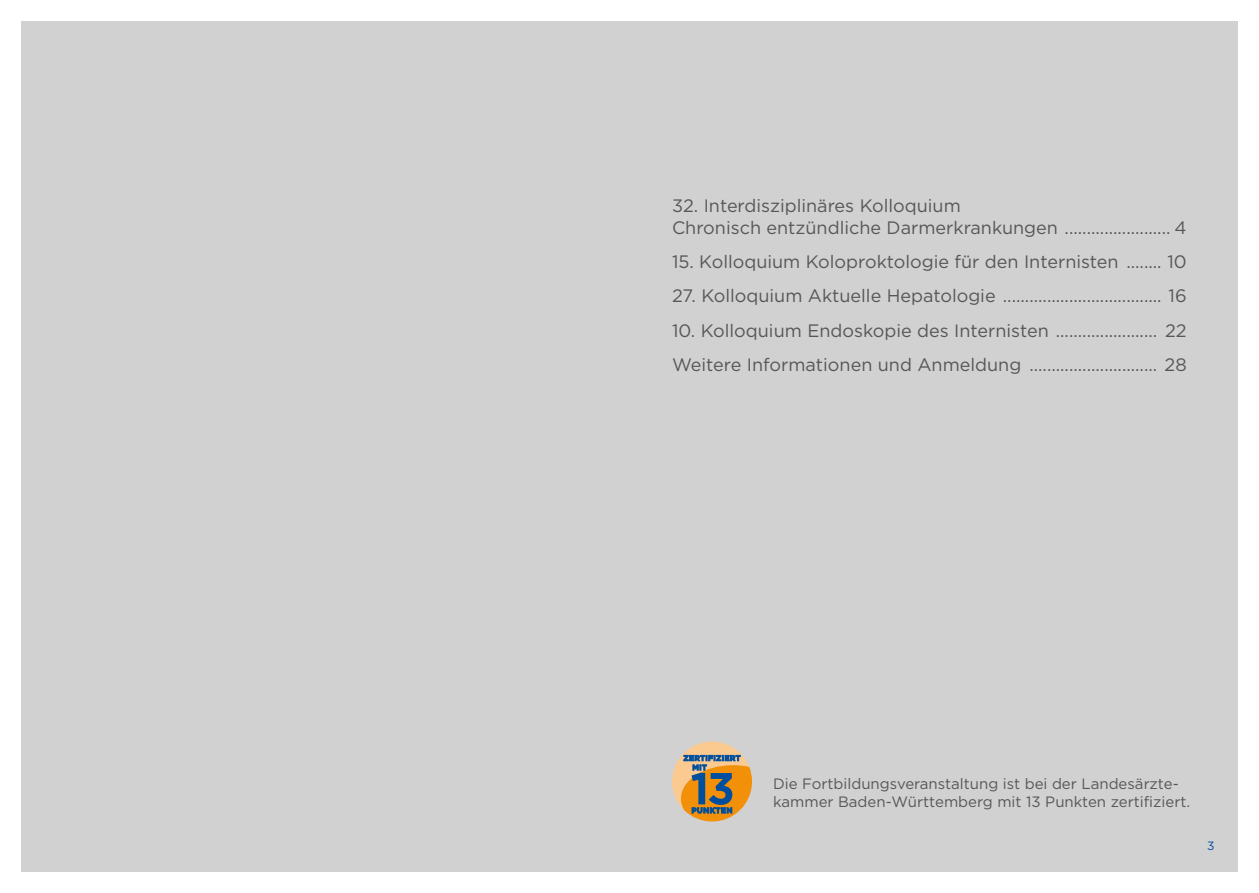
<style>
.page{position:relative;width:1259px;height:893px;background:#fff}
.page>*{position:absolute;margin:0;border:0;box-sizing:border-box;transform-origin:0 0}
.t1{font:18px/21.6px "Gotham";color:#575756}
.t2{font:15px/18px "Gotham";color:#575756}
.t3{font:12px "Gotham";color:#004f9f}
</style>
<div class="page">
<div style="left:21px;top:21px;width:1216px;height:851px;background:#d1d1d1"></div>
<svg style="left:672px;top:741px;width:80px;height:80px"></svg>
<p class="t1" style="left:672px;top:194px;width:516px">32. Interdisziplinäres Kolloquium<br>Chronisch entzündliche Darmerkrankungen ........................ 4</p>
<p class="t1" style="left:672px;top:250px;width:516px">15. Kolloquium Koloproktologie für den Internisten ........ 10</p>
<p class="t1" style="left:672px;top:285px;width:516px">27. Kolloquium Aktuelle Hepatologie .................................... 16</p>
<p class="t1" style="left:672px;top:313px;width:516px;line-height:34.3px">10. Kolloquium Endoskopie des Internisten ....................... 22<br>Weitere Informationen und Anmeldung ............................. 28</p>
<p class="t2" style="left:773px;top:775px;width:419px">Die Fortbildungsveranstaltung ist bei der Landesärzte&shy;kammer Baden-Württemberg mit 13 Punkten zertifiziert.</p>
<p class="t3" style="left:1207px;top:840px;width:9px">3</p>
</div>
